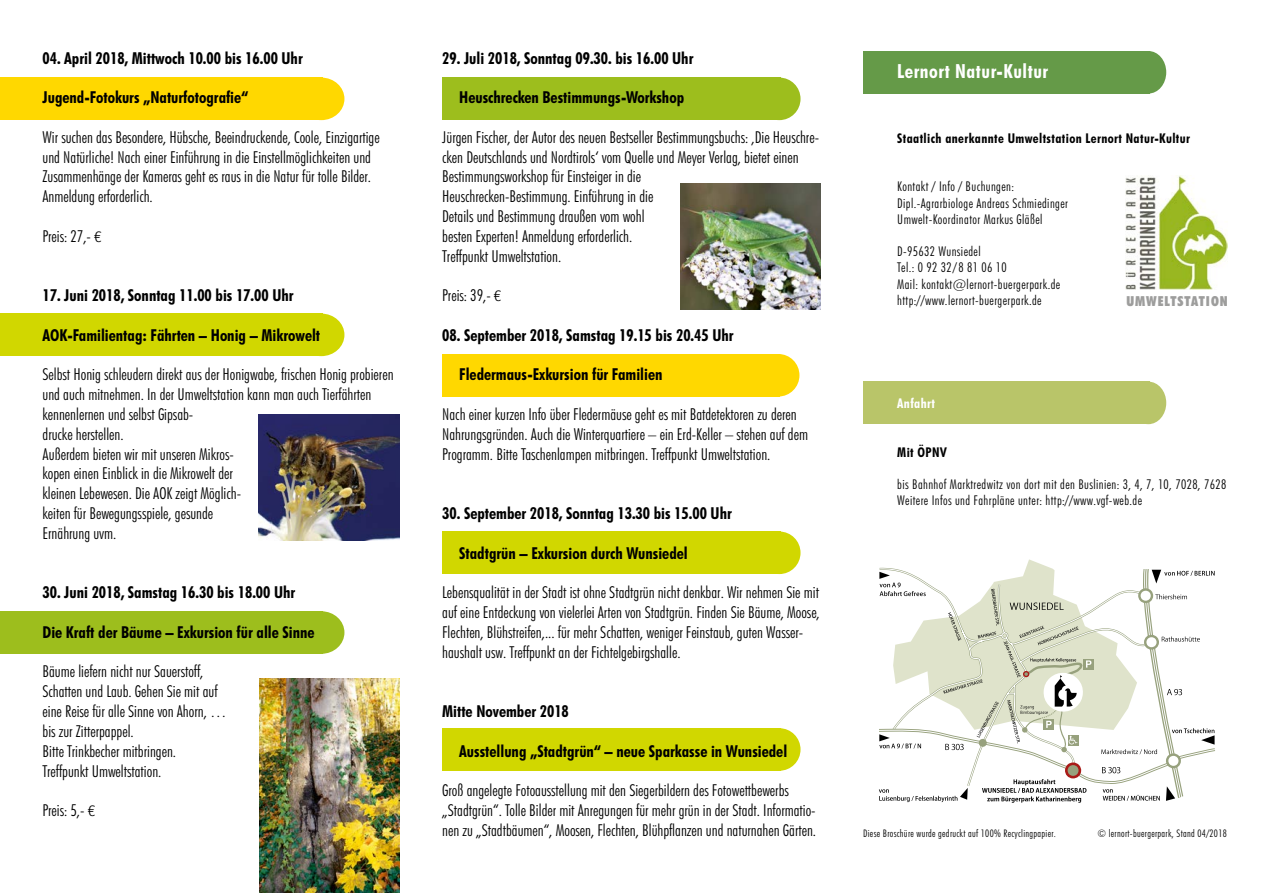
<style>
.page{position:relative;width:1263px;height:893px;background:#fff}
.page>*{position:absolute;margin:0;border:0;box-sizing:border-box;transform-origin:0 0}
.t1{font:700 condensed 19.5px "Futura BT";letter-spacing:.03em;color:#fff}
.t2{font:300 condensed 16.5px/19.8px "Futura BT";color:#000}
.t3{font:700 condensed 16.5px "Futura BT";color:#000}
.t4{font:900 condensed 13.8px "Futura BT";letter-spacing:.07em;color:#9d9d9c}
.t5{font:300 condensed 13.5px/16.2px "Futura BT";letter-spacing:.03em;color:#000}
.t6{font:700 condensed 13.5px "Futura BT";letter-spacing:.03em;color:#000}
.t7{font:700 condensed 13.5px "Futura BT";letter-spacing:.03em;color:#fff}
.t8{font:300 condensed 10.5px "Futura BT";letter-spacing:.03em;color:#000}
.s1{font-family:"Helvetica Neue LTW1 G";font-size:15px}
</style>
<div class="page">
<div style="left:298px;top:611px;width:46px;height:43px;background:#9dbe1d;border-radius:50%"></div>
<div style="left:0;top:611px;width:322px;height:43px;background:#9dbe1d"></div>
<div style="left:758px;top:78px;width:42px;height:42px;background:#9dbe1d;border-radius:50%"></div>
<div style="left:442px;top:78px;width:338px;height:42px;background:#9dbe1d"></div>
<div style="left:298px;top:314px;width:46px;height:42px;background:#d1d700;border-radius:50%"></div>
<div style="left:0;top:314px;width:322px;height:42px;background:#d1d700"></div>
<div style="left:758px;top:728px;width:42px;height:43px;background:#d1d700;border-radius:50%"></div>
<div style="left:442px;top:728px;width:338px;height:43px;background:#d1d700"></div>
<div style="left:758px;top:531px;width:42px;height:43px;background:#d1d700;border-radius:50%"></div>
<div style="left:442px;top:531px;width:338px;height:43px;background:#d1d700"></div>
<div style="left:298px;top:78px;width:46px;height:42px;background:#ffd800;border-radius:50%"></div>
<div style="left:0;top:78px;width:322px;height:42px;background:#ffd800"></div>
<div style="left:757px;top:354px;width:42px;height:42px;background:#ffd800;border-radius:50%"></div>
<div style="left:442px;top:354px;width:337px;height:42px;background:#ffd800"></div>
<div style="left:1130px;top:51px;width:36px;height:43px;background:#659a48;border-radius:50%"></div>
<div style="left:863px;top:51px;width:286px;height:43px;background:#659a48"></div>
<div style="left:1130px;top:382px;width:36px;height:42px;background:#b9c569;border-radius:50%"></div>
<div style="left:863px;top:382px;width:286px;height:42px;background:#b9c569"></div>
<img style="left:1125px;top:175px;width:102px;height:114px">
<svg style="left:879px;top:559px;width:336px;height:244px"></svg>
<img style="left:259px;top:678px;width:141px;height:215px">
<img style="left:259px;top:415px;width:140px;height:125px">
<img style="left:680px;top:184px;width:141px;height:125px">
<p class="t3" style="left:43px;top:48px;width:262px">04. April 2018, Mittwoch 10.00 bis 16.00 Uhr</p>
<p class="t3" style="left:43px;top:87px;width:207px">Jugend-Fotokurs „Naturfotografie“</p>
<p class="t2" style="left:43px;top:127px;width:339px">Wir suchen das Besondere, Hübsche, Beeindruckende, Coole, Einzigartige und Natürliche! Nach einer Einführung in die Einstellmöglichkeiten und Zusammenhänge der Kameras geht es raus in die Natur für tolle Bilder.<br>Anmeldung erforderlich.</p>
<p class="t2" style="left:43px;top:226px;width:60px">Preis: 27,- <span class="s1">€</span></p>
<p class="t3" style="left:43px;top:285px;width:252px">17. Juni 2018, Sonntag 11.00 bis 17.00 Uhr</p>
<p class="t3" style="left:43px;top:325px;width:279px">AOK-Familientag: Fährten – Honig – Mikrowelt</p>
<p class="t2" style="left:43px;top:365px;width:352px">Selbst Honig schleudern direkt aus der Honigwabe, frischen Honig probieren und auch mitnehmen. In der Umweltstation kann man auch Tierfährten kennenlernen und selbst Gipsab-<br>drucke herstellen.<br>Außerdem bieten wir mit unseren Mikros-<br>kopen einen Einblick in die Mikrowelt der<br>kleinen Lebewesen. Die AOK zeigt Möglich-<br>keiten für Bewegungsspiele, gesunde<br>Ernährung uvm.</p>
<p class="t3" style="left:43px;top:582px;width:254px">30. Juni 2018, Samstag 16.30 bis 18.00 Uhr</p>
<p class="t3" style="left:43px;top:622px;width:274px">Die Kraft der Bäume – Exkursion für alle Sinne</p>
<p class="t2" style="left:43px;top:662px;width:186px">Bäume liefern nicht nur Sauerstoff,<br>Schatten und Laub. Gehen Sie mit auf eine Reise für alle Sinne von Ahorn, … bis zur Zitterpappel.<br>Bitte Trinkbecher mitbringen.<br>Treffpunkt Umweltstation.</p>
<p class="t2" style="left:43px;top:800px;width:54px">Preis: 5,- <span class="s1">€</span></p>
<p class="t3" style="left:442px;top:48px;width:253px">29. Juli 2018, Sonntag 09.30. bis 16.00 Uhr</p>
<p class="t3" style="left:459px;top:87px;width:226px">Heuschrecken Bestimmungs-Workshop</p>
<p class="t2" style="left:442px;top:127px;width:378px">Jürgen Fischer, der Autor des neuen Bestseller Bestimmungsbuchs: ‚Die Heuschre&shy;cken Deutschlands und Nordtirols‘ vom Quelle und Meyer Verlag, bietet einen Bestimmungsworkshop für Einsteiger in die<br>Heuschrecken-Bestimmung. Einführung in die<br>Details und Bestimmung draußen vom wohl<br>besten Experten! Anmeldung erforderlich.<br>Treffpunkt Umweltstation.</p>
<p class="t2" style="left:442px;top:285px;width:60px">Preis: 39,- <span class="s1">€</span></p>
<p class="t3" style="left:442px;top:325px;width:293px">08. September 2018, Samstag 19.15 bis 20.45 Uhr</p>
<p class="t3" style="left:459px;top:365px;width:205px">Fledermaus-Exkursion für Familien</p>
<p class="t2" style="left:442px;top:404px;width:367px">Nach einer kurzen Info über Fledermäuse geht es mit Batdetektoren zu deren<br>Nahrungsgründen. Auch die Winterquartiere – ein Erd-Keller – stehen auf dem<br>Programm. Bitte Taschenlampen mitbringen. Treffpunkt Umweltstation.</p>
<p class="t3" style="left:442px;top:503px;width:291px">30. September 2018, Sonntag 13.30 bis 15.00 Uhr</p>
<p class="t3" style="left:459px;top:543px;width:230px">Stadtgrün – Exkursion durch Wunsiedel</p>
<p class="t2" style="left:442px;top:582px;width:379px">Lebensqualität in der Stadt ist ohne Stadtgrün nicht denkbar. Wir nehmen Sie mit auf eine Entdeckung von vielerlei Arten von Stadtgrün. Finden Sie Bäume, Moose, Flechten, Blühstreifen,... für mehr Schatten, weniger Feinstaub, guten Wasser&shy;haushalt usw. Treffpunkt an der Fichtelgebirgshalle.</p>
<p class="t3" style="left:442px;top:701px;width:128px">Mitte November 2018</p>
<p class="t3" style="left:459px;top:741px;width:329px">Ausstellung „Stadtgrün“ – neue Sparkasse in Wunsiedel</p>
<p class="t2" style="left:442px;top:780px;width:375px">Groß angelegte Fotoausstellung mit den Siegerbildern des Fotowettbewerbs „Stadtgrün“. Tolle Bilder mit Anregungen für mehr grün in der Stadt. Informatio&shy;nen zu „Stadtbäumen“, Moosen, Flechten, Blühpflanzen und naturnahen Gärten.</p>
<p class="t1" style="left:897px;top:59px;width:152px">Lernort Natur-Kultur</p>
<p class="t6" style="left:897px;top:130px;width:294px">Staatlich anerkannte Umweltstation Lernort Natur-Kultur</p>
<p class="t5" style="left:897px;top:178px;width:172px">Kontakt / Info / Buchungen:<br>Dipl.-Agrarbiologe Andreas Schmiedinger<br>Umwelt-Koordinator Markus Gläßel</p>
<p class="t5" style="left:897px;top:243px;width:164px">D-95632 Wunsiedel<br>Tel.: 0 92 32/8 81 06 10<br>Mail: kontakt@lernort-buergerpark.de http://www.lernort-buergerpark.de</p>
<p class="t4" style="left:1126px;top:293px;width:103px">UMWELTSTATION</p>
<p class="t7" style="left:897px;top:395px;width:39px">Anfahrt</p>
<p class="t6" style="left:897px;top:443px;width:51px">Mit ÖPNV</p>
<p class="t5" style="left:897px;top:476px;width:330px">bis Bahnhof Marktredwitz von dort mit den Buslinien: 3, 4, 7, 10, 7028, 7628<br>Weitere Infos und Fahrpläne unter: http://www.vgf-web.de</p>
<p class="t8" style="left:863px;top:827px;width:194px">Diese Broschüre wurde gedruckt auf 100% Recyclingpapier.</p>
<p class="t8" style="left:1097px;top:827px;width:131px">© lernort-buergerpark, Stand 04/2018</p>
</div>
